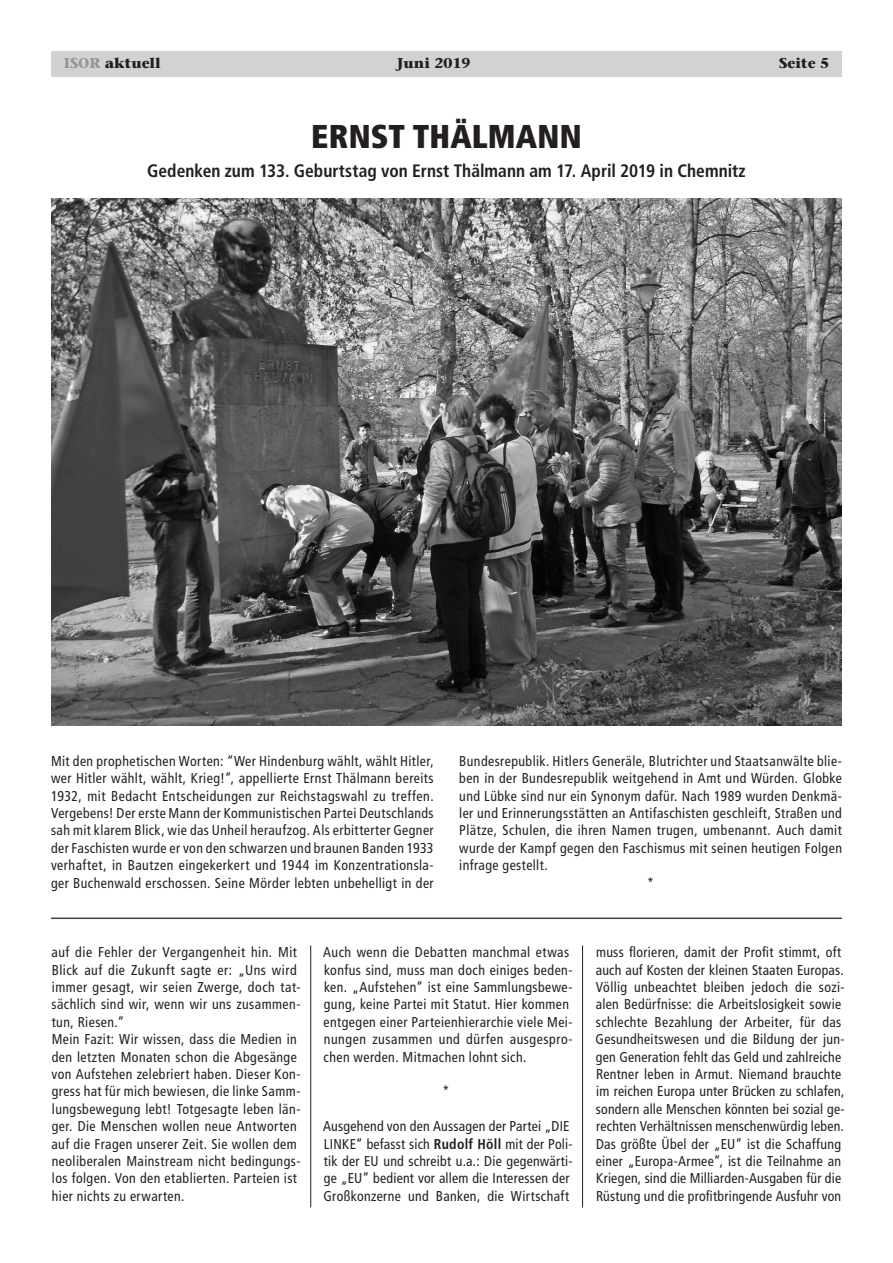
<style>
.page{position:relative;width:893px;height:1263px;background:#fff}
.page>*{position:absolute;margin:0;border:0;box-sizing:border-box;transform-origin:0 0}
.t1{font:900 condensed 33px "Frutiger LT Std";letter-spacing:.005em;color:#231f20}
.t2{font:700 condensed 18px "Frutiger LT Std";color:#231f20}
.t3{font:condensed 14.25px/17.4px "Frutiger LT Std";letter-spacing:.03em;color:#231f20}
.t4{font:700 14.25px "Stone Serif Std";color:#231f20}
.s1{color:#939598}
.s2{font-weight:700}
</style>
<div class="page">
<div style="left:51px;top:51px;width:791px;height:26px;background:#d1d2d4"></div>
<hr style="left:310px;top:945px;width:1px;height:262px;background:#231f20">
<hr style="left:582px;top:945px;width:1px;height:262px;background:#231f20">
<img style="left:51px;top:198px;width:791px;height:528px">
<hr style="left:51px;top:917px;width:791px;height:2px;background:#404040">
<p class="t4" style="left:64px;top:54px;width:99px"><span class="s1">ISOR</span> aktuell</p>
<p class="t4" style="left:397px;top:54px;width:75px">Juni 2019</p>
<p class="t4" style="left:779px;top:54px;width:52px">Seite 5</p>
<h1 class="t1" style="left:311px;top:116px;width:272px">ERNST THÄLMANN</h1>
<p class="t2" style="left:147px;top:160px;width:600px">Gedenken zum 133. Geburtstag von Ernst Thälmann am 17. April 2019 in Chemnitz</p>
<p class="t3" style="left:51px;top:752px;width:384px;text-align:justify">Mit den prophetischen Worten: “Wer Hindenburg wählt, wählt Hitler, wer Hitler wählt, wählt, Krieg!“, appellierte Ernst Thälmann bereits 1932, mit Bedacht Entscheidungen zur Reichstagswahl zu treffen.<br>Vergebens! Der erste Mann der Kommunistischen Partei Deutschlands sah mit klarem Blick, wie das Unheil heraufzog. Als erbitterter Gegner der Faschisten wurde er von den schwarzen und braunen Banden 1933 verhaftet, in Bautzen eingekerkert und 1944 im Konzentrationsla&shy;ger Buchenwald erschossen. Seine Mörder lebten unbehelligt in der</p>
<p class="t3" style="left:459px;top:752px;width:384px">Bundesrepublik. Hitlers Generäle, Blutrichter und Staatsanwälte blie-</p>
<p class="t3" style="left:459px;top:769px;width:384px">ben in der Bundesrepublik weitgehend in Amt und Würden. Globke</p>
<p class="t3" style="left:459px;top:787px;width:384px">und Lübke sind nur ein Synonym dafür. Nach 1989 wurden Denkmä-</p>
<p class="t3" style="left:459px;top:804px;width:384px">ler und Erinnerungsstätten an Antifaschisten geschleift, Straßen und</p>
<p class="t3" style="left:459px;top:822px;width:384px">Plätze, Schulen, die ihren Namen trugen, umbenannt. Auch damit</p>
<p class="t3" style="left:459px;top:839px;width:384px">wurde der Kampf gegen den Faschismus mit seinen heutigen Folgen</p>
<p class="t3" style="left:459px;top:856px;width:90px">infrage gestellt.</p>
<p class="t3" style="left:647px;top:874px;width:8px">*</p>
<p class="t3" style="left:51px;top:943px;width:250px">auf die Fehler der Vergangenheit hin. Mit Blick auf die Zukunft sagte er: „Uns wird immer gesagt, wir seien Zwerge, doch tat&shy;sächlich sind wir, wenn wir uns zusammen&shy;tun, Riesen.“<br>Mein Fazit: Wir wissen, dass die Medien in den letzten Monaten schon die Abgesänge von Aufstehen zelebriert haben. Dieser Kon&shy;gress hat für mich bewiesen, die linke Samm&shy;lungsbewegung lebt! Totgesagte leben län&shy;ger. Die Menschen wollen neue Antworten auf die Fragen unserer Zeit. Sie wollen dem neoliberalen Mainstream nicht bedingungs&shy;los folgen. Von den etablierten. Parteien ist hier nichts zu erwarten.</p>
<p class="t3" style="left:323px;top:943px;width:251px">Auch wenn die Debatten manchmal etwas konfus sind, muss man doch einiges beden&shy;ken. „Aufstehen“ ist eine Sammlungsbewe&shy;gung, keine Partei mit Statut. Hier kommen entgegen einer Parteienhierarchie viele Mei&shy;nungen zusammen und dürfen ausgespro&shy;chen werden. Mitmachen lohnt sich.</p>
<p class="t3" style="left:442px;top:1083px;width:8px">*</p>
<p class="t3" style="left:323px;top:1117px;width:251px">Ausgehend von den Aussagen der Partei „DIE LINKE“ befasst sich <span class="s2">Rudolf Höll</span> mit der Poli&shy;tik der EU und schreibt u.a.: Die gegenwärti&shy;ge „EU” bedient vor allem die Interessen der Großkonzerne und Banken, die Wirtschaft</p>
<p class="t3" style="left:596px;top:943px;width:251px">muss florieren, damit der Profit stimmt, oft auch auf Kosten der kleinen Staaten Europas.<br>Völlig unbeachtet bleiben jedoch die sozi&shy;alen Bedürfnisse: die Arbeitslosigkeit sowie schlechte Bezahlung der Arbeiter, für das Gesundheitswesen und die Bildung der jun&shy;gen Generation fehlt das Geld und zahlreiche Rentner leben in Armut. Niemand brauchte im reichen Europa unter Brücken zu schlafen, sondern alle Menschen könnten bei sozial ge&shy;rechten Verhältnissen menschenwürdig leben.<br>Das größte Übel der „EU” ist die Schaffung einer „Europa-Armee”, ist die Teilnahme an Kriegen, sind die Milliarden-Ausgaben für die Rüstung und die profitbringende Ausfuhr von</p>
</div>
